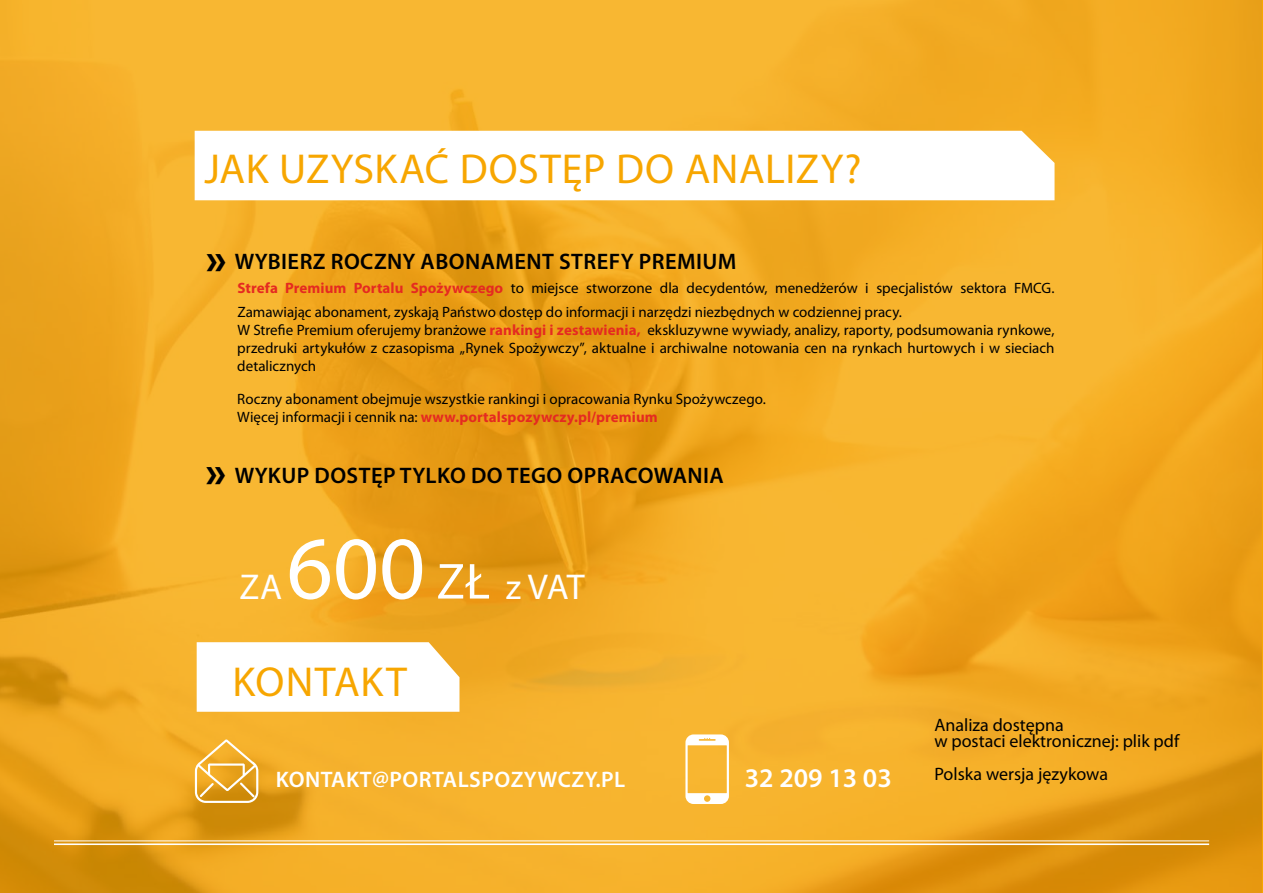
<style>
.page{position:relative;width:1263px;height:893px;background:#fff}
.page>*{position:absolute;margin:0;border:0;box-sizing:border-box;transform-origin:0 0}
.t1{font:700 45px "Myriad Pro";color:#000}
.t2{font:42px "Myriad Pro";letter-spacing:.015em;color:#f7a600}
.t3{font:36px "Myriad Pro";color:#fff}
.t4{font:600 27px "Myriad Pro";color:#fff}
.t5{font:600 22.5px "Myriad Pro";letter-spacing:.02em;color:#000}
.t6{font:600 22.5px "Myriad Pro";letter-spacing:.02em;color:#fff}
.t7{font:18px/16.5px "Myriad Pro";color:#000}
.t8{font:15px/18px "Myriad Pro";color:#000}
.s1{font-weight:700;color:#e52a21}
.s2{font-size:90px}
.s3{font-size:51px}
</style>
<div class="page">
<img style="left:0;top:0;width:1262px;height:893px">
<svg style="left:195px;top:131px;width:859px;height:69px"></svg>
<svg style="left:197px;top:642px;width:262px;height:70px"></svg>
<hr style="left:54px;top:840px;width:1155px;height:1px;background:#fff">
<hr style="left:54px;top:843px;width:1155px;height:2px;background:#fff">
<svg style="left:685px;top:734px;width:44px;height:70px"></svg>
<svg style="left:195px;top:739px;width:63px;height:64px"></svg>
<h2 class="t2" style="left:204px;top:143px;width:658px">JAK UZYSKAĆ DOSTĘP DO ANALIZY?</h2>
<h1 class="t1" style="left:206px;top:229px;width:22px">»</h1>
<h3 class="t5" style="left:235px;top:247px;width:503px">WYBIERZ ROCZNY ABONAMENT STREFY PREMIUM</h3>
<p class="t8" style="left:237px;top:275px;width:819px;line-height:24px"><span class="s1">Strefa Premium Portalu Spożywczego</span> to miejsce stworzone dla decydentów, menedżerów i specjalistów sektora FMCG.<br>Zamawiając abonament, zyskają Państwo dostęp do informacji i narzędzi niezbędnych w codziennej pracy.</p>
<p class="t8" style="left:237px;top:320px;width:819px;text-align:justify">W Strefie Premium oferujemy branżowe <span class="s1">rankingi i zestawienia,</span> ekskluzywne wywiady, analizy, raporty, podsumowania rynkowe, przedruki artykułów z czasopisma „Rynek Spożywczy”, aktualne i archiwalne notowania cen na rynkach hurtowych i w sieciach detalicznych</p>
<p class="t8" style="left:237px;top:389px;width:530px">Roczny abonament obejmuje wszystkie rankingi i opracowania Rynku Spożywczego.<br>Więcej informacji i cennik na: <span class="s1">www.portalspozywczy.pl/premium</span></p>
<h1 class="t1" style="left:205px;top:443px;width:22px">»</h1>
<h3 class="t5" style="left:235px;top:461px;width:491px">WYKUP DOSTĘP TYLKO DO TEGO OPRACOWANIA</h3>
<h3 class="t3" style="left:240px;top:564px;width:346px">ZA<span class="s2">600</span> <span class="s3">ZŁ</span> z VAT</h3>
<h2 class="t2" style="left:233px;top:656px;width:176px">KONTAKT</h2>
<h3 class="t6" style="left:276px;top:765px;width:351px">KONTAKT@PORTALSPOZYWCZY.PL</h3>
<h3 class="t4" style="left:745px;top:760px;width:149px">32 209 13 03</h3>
<p class="t7" style="left:934px;top:716px;width:246px">Analiza dostępna<br>w postaci elektronicznej: plik pdf</p>
<p class="t7" style="left:934px;top:765px;width:175px">Polska wersja językowa</p>
</div>
